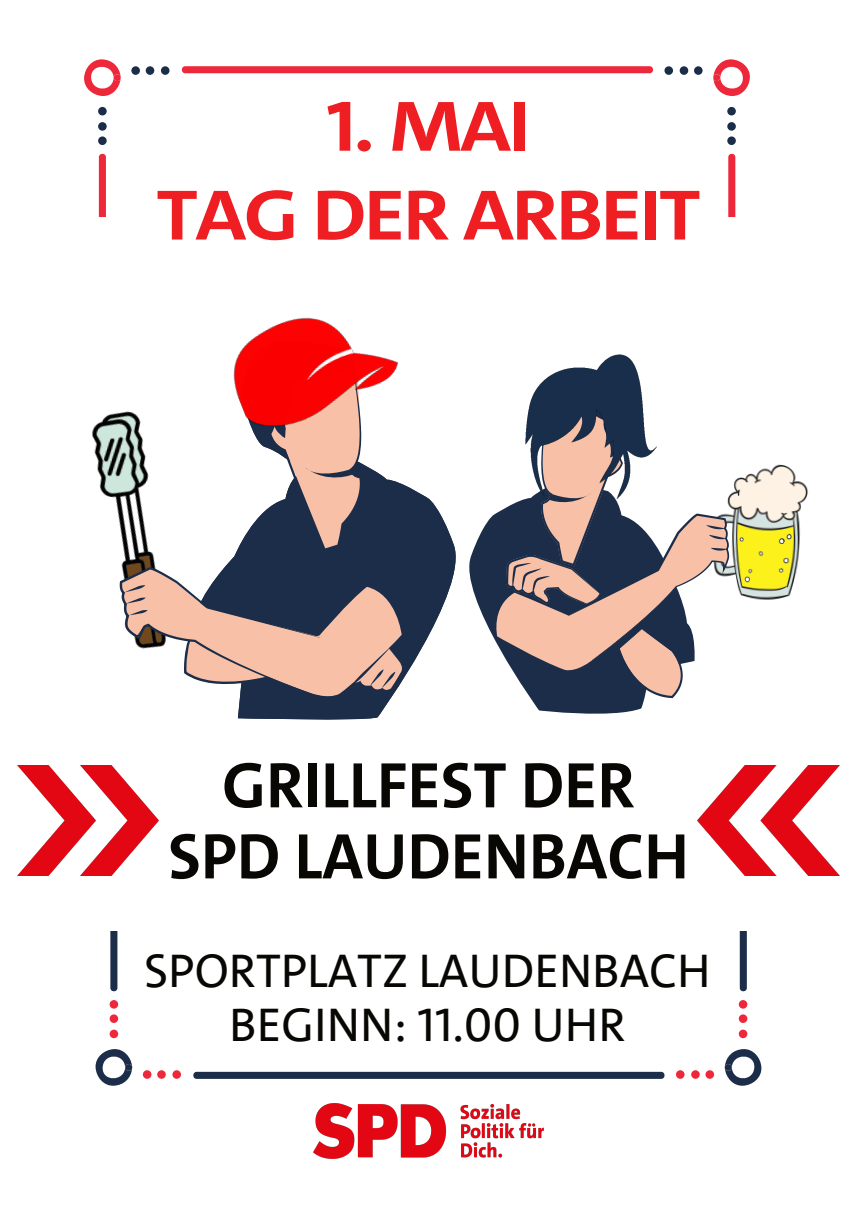
<style>
.page{position:relative;width:857px;height:1207px;background:#fff}
.page>*{position:absolute;margin:0;border:0;box-sizing:border-box;transform-origin:0 0}
.t1{font:700 72px/88.8px "SPD The Sans Versal";letter-spacing:-.03em;color:#ee1e23;text-align:center;scale:1.13 1}
.t2{font:700 65px/71px "SPD The Sans Versal";color:#080704;text-align:center}
.t3{font:48px/54px "SPD The Sans Versal";color:#080704;text-align:center}
</style>
<div class="page">
<svg style="left:225px;top:466px;width:230px;height:254px;fill:#1b2d49"></svg>
<img style="left:91px;top:411px;width:65px;height:156px">
<svg style="left:240px;top:447px;width:126px;height:105px"></svg>
<svg style="left:119px;top:567px;width:284px;height:133px"></svg>
<svg style="left:455px;top:518px;width:218px;height:196px"></svg>
<img style="left:729px;top:464px;width:79px;height:136px">
<svg style="left:490px;top:496px;width:239px;height:202px"></svg>
<svg style="left:728px;top:153px;width:7px;height:63px"></svg>
<svg style="left:99px;top:153px;width:7px;height:63px"></svg>
<svg style="left:181px;top:66px;width:472px;height:7px;background:#ee2f41"></svg>
<svg style="left:84px;top:59px;width:37px;height:37px"></svg>
<div style="left:98px;top:122px;width:9px;height:9px;background:#1b2d49;border-radius:50%"></div>
<div style="left:98px;top:107px;width:9px;height:8px;background:#1b2d49;border-radius:50%"></div>
<div style="left:98px;top:136px;width:9px;height:9px;background:#1b2d49;border-radius:50%"></div>
<div style="left:146px;top:66px;width:8px;height:9px;background:#1b2d49;border-radius:50%"></div>
<div style="left:161px;top:66px;width:8px;height:9px;background:#1b2d49;border-radius:50%"></div>
<div style="left:131px;top:66px;width:9px;height:9px;background:#1b2d49;border-radius:50%"></div>
<svg style="left:713px;top:59px;width:36px;height:37px"></svg>
<div style="left:727px;top:122px;width:8px;height:9px;background:#1b2d49;border-radius:50%"></div>
<div style="left:727px;top:107px;width:8px;height:8px;background:#1b2d49;border-radius:50%"></div>
<div style="left:727px;top:136px;width:8px;height:9px;background:#1b2d49;border-radius:50%"></div>
<svg style="left:679px;top:66px;width:9px;height:9px"></svg>
<div style="left:664px;top:66px;width:8px;height:9px;background:#1b2d49;border-radius:50%"></div>
<svg style="left:693px;top:66px;width:9px;height:9px"></svg>
<svg style="left:739px;top:931px;width:7px;height:61px"></svg>
<svg style="left:110px;top:931px;width:7px;height:61px"></svg>
<svg style="left:193px;top:1071px;width:472px;height:7px;background:#36465f"></svg>
<svg style="left:95px;top:1049px;width:38px;height:36px"></svg>
<div style="left:110px;top:1014px;width:8px;height:8px;background:#ee283b;border-radius:50%"></div>
<div style="left:110px;top:1029px;width:8px;height:9px;background:#ee283b;border-radius:50%"></div>
<svg style="left:110px;top:999px;width:8px;height:9px"></svg>
<div style="left:157px;top:1070px;width:9px;height:8px;background:#ee283b;border-radius:50%"></div>
<div style="left:172px;top:1070px;width:9px;height:8px;background:#ee283b;border-radius:50%"></div>
<div style="left:143px;top:1070px;width:8px;height:8px;background:#ee283b;border-radius:50%"></div>
<svg style="left:724px;top:1049px;width:37px;height:36px"></svg>
<div style="left:738px;top:1014px;width:9px;height:8px;background:#ee283b;border-radius:50%"></div>
<div style="left:738px;top:1029px;width:9px;height:9px;background:#ee283b;border-radius:50%"></div>
<svg style="left:738px;top:999px;width:9px;height:9px"></svg>
<svg style="left:690px;top:1070px;width:9px;height:8px"></svg>
<div style="left:675px;top:1070px;width:9px;height:8px;background:#ee283b;border-radius:50%"></div>
<div style="left:705px;top:1070px;width:8px;height:8px;background:#ee283b;border-radius:50%"></div>
<img style="left:17px;top:765px;width:142px;height:110px">
<img style="left:697px;top:765px;width:142px;height:110px">
<img style="left:313px;top:1103px;width:230px;height:55px">
<img style="left:233px;top:317px;width:166px;height:130px">
<img style="left:520px;top:354px;width:139px;height:147px">
<h1 class="t1" style="left:156px;top:89px;width:483px">1. MAI<br>TAG DER ARBEIT</h1>
<h2 class="t2" style="left:168px;top:756px;width:522px">GRILLFEST DER<br>SPD LAUDENBACH</h2>
<p class="t3" style="left:144px;top:948px;width:568px">SPORTPLATZ LAUDENBACH<br>BEGINN: 11.00 UHR</p>
</div>
